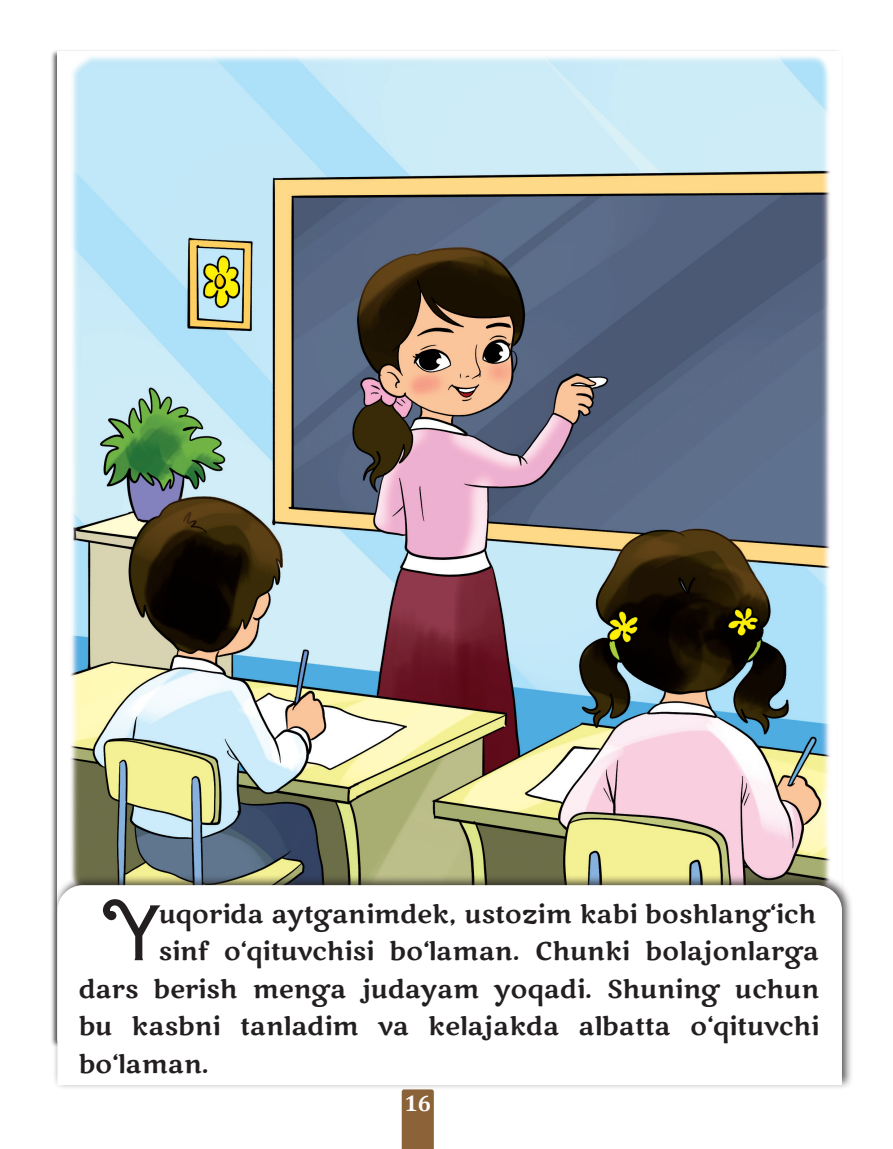
<style>
.page{position:relative;width:893px;height:1149px;background:#fff}
.page>*{position:absolute;margin:0;border:0;box-sizing:border-box;transform-origin:0 0}
.t1{font:81px "Bartex";color:#231f20}
.t2{font:25.5px "Marko One";color:#231f20}
.t3{font:700 22.5px "Cambria";color:#fff}
</style>
<div class="page">
<div style="left:402px;top:1090px;width:32px;height:58px;background:#8c6238"></div>
<img style="left:70px;top:56px;width:761px;height:817px">
<div style="left:52px;top:873px;width:801px;height:217px;background:#231f20;opacity:.75"></div>
<svg style="left:57px;top:884px;width:785px;height:200px"></svg>
<p class="t1" style="left:104px;top:893px;width:56px">Y</p>
<p class="t2" style="left:159px;top:897px;width:659px">uqorida aytganimdek, ustozim kabi boshlang‘ich</p>
<p class="t2" style="left:159px;top:934px;width:662px">sinf o‘qituvchisi bo‘laman. Chunki bolajonlarga</p>
<p class="t2" style="left:79px;top:972px;width:742px">dars berish menga judayam yoqadi. Shuning uchun</p>
<p class="t2" style="left:79px;top:1009px;width:742px">bu kasbni tanladim va kelajakda albatta o‘qituvchi</p>
<p class="t2" style="left:79px;top:1047px;width:132px">bo‘laman.</p>
<p class="t3" style="left:404px;top:1087px;width:28px">16</p>
</div>
